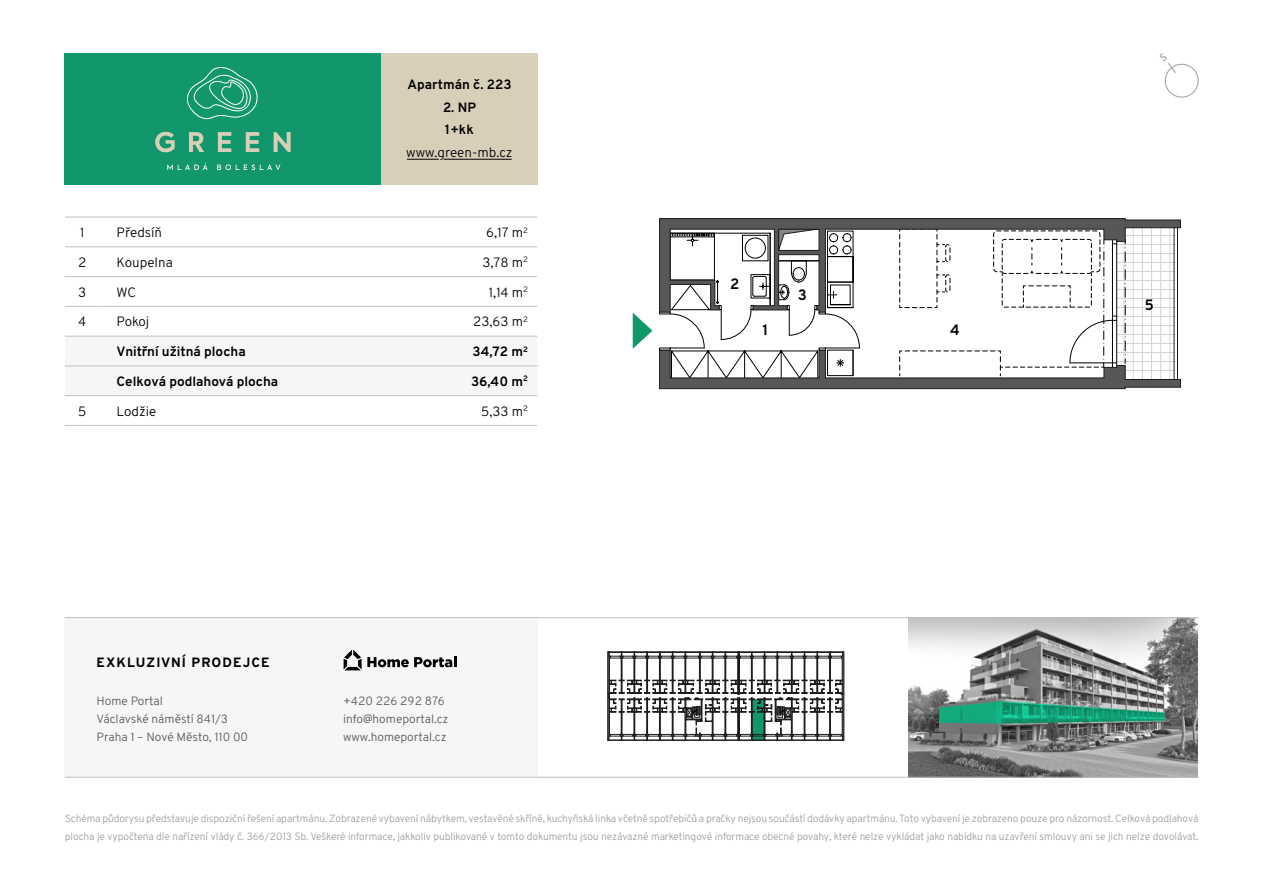
<style>
.page{position:relative;width:1263px;height:893px;background:#fff}
.page>*{position:absolute;margin:0;border:0;box-sizing:border-box;transform-origin:0 0}
.t1{font:700 15px "Overpass";color:#000}
.t2{font:300 13.5px "Overpass";color:#000}
.t3{font:700 13.5px/22.5px "Overpass";color:#000}
.t4{font:800 13.5px "Overpass";letter-spacing:.08em;color:#000}
.t5{font:300 12px/18px "Overpass";color:#575756}
.t6{font:300 10.5px/18px "Overpass";letter-spacing:-.01em;color:#9d9d9c}
</style>
<div class="page">
<div style="left:381px;top:53px;width:157px;height:132px;background:#d8cfb9"></div>
<svg style="left:65px;top:365px;width:472px;height:1px"></svg>
<hr style="left:65px;top:217px;width:35px;height:1px;background:#c1c0c0">
<hr style="left:100px;top:217px;width:349px;height:1px;background:#c1c0c0">
<hr style="left:449px;top:217px;width:88px;height:1px;background:#c1c0c0">
<hr style="left:65px;top:247px;width:35px;height:1px;background:#c1c0c0">
<hr style="left:100px;top:247px;width:349px;height:1px;background:#c1c0c0">
<hr style="left:449px;top:247px;width:88px;height:1px;background:#c1c0c0">
<hr style="left:65px;top:276px;width:35px;height:1px;background:#c1c0c0">
<hr style="left:100px;top:276px;width:349px;height:1px;background:#c1c0c0">
<hr style="left:449px;top:276px;width:88px;height:1px;background:#c1c0c0">
<hr style="left:65px;top:306px;width:35px;height:1px;background:#c1c0c0">
<hr style="left:100px;top:306px;width:349px;height:1px;background:#c1c0c0">
<hr style="left:449px;top:306px;width:88px;height:1px;background:#c1c0c0">
<hr style="left:65px;top:366px;width:35px;height:1px;background:#c1c0c0">
<hr style="left:100px;top:366px;width:349px;height:1px;background:#c1c0c0">
<hr style="left:449px;top:366px;width:88px;height:1px;background:#c1c0c0">
<hr style="left:65px;top:425px;width:35px;height:1px;background:#c1c0c0">
<hr style="left:100px;top:425px;width:349px;height:1px;background:#c1c0c0">
<hr style="left:449px;top:425px;width:88px;height:1px;background:#c1c0c0">
<hr style="left:65px;top:336px;width:35px;height:1px;background:#c1c0c0">
<hr style="left:100px;top:336px;width:349px;height:1px;background:#c1c0c0">
<hr style="left:449px;top:336px;width:88px;height:1px;background:#c1c0c0">
<hr style="left:65px;top:395px;width:35px;height:1px;background:#c1c0c0">
<hr style="left:100px;top:395px;width:349px;height:1px;background:#c1c0c0">
<hr style="left:449px;top:395px;width:88px;height:1px;background:#c1c0c0">
<hr style="left:444px;top:159px;width:68px;height:1px;background:#000">
<hr style="left:407px;top:159px;width:32px;height:1px;background:#000">
<img style="left:908px;top:618px;width:290px;height:159px">
<svg style="left:659px;top:218px;width:522px;height:10px"></svg>
<svg style="left:659px;top:228px;width:522px;height:161px"></svg>
<svg style="left:633px;top:313px;width:19px;height:36px"></svg>
<svg style="left:607px;top:652px;width:237px;height:89px"></svg>
<div style="left:65px;top:617px;width:473px;height:160px;background:#f6f6f6"></div>
<svg style="left:344px;top:650px;width:112px;height:20px"></svg>
<hr style="left:65px;top:617px;width:1133px;height:1px;background:#c1c0c0">
<hr style="left:65px;top:777px;width:1133px;height:1px;background:#c1c0c0">
<div style="left:65px;top:53px;width:316px;height:132px;background:#11976b"></div>
<svg style="left:155px;top:132px;width:20px;height:20px"></svg>
<svg style="left:189px;top:132px;width:15px;height:20px"></svg>
<svg style="left:218px;top:132px;width:13px;height:20px"></svg>
<svg style="left:246px;top:132px;width:13px;height:20px"></svg>
<svg style="left:274px;top:132px;width:17px;height:20px"></svg>
<svg style="left:217px;top:165px;width:63px;height:5px"></svg>
<svg style="left:186px;top:67px;width:72px;height:53px"></svg>
<svg style="left:167px;top:163px;width:41px;height:7px"></svg>
<svg style="left:1164px;top:63px;width:35px;height:35px"></svg>
<p class="t3" style="left:407px;top:73px;width:105px">Apartmán č. 223</p>
<p class="t3" style="left:443px;top:96px;width:34px">2. NP<br>1+kk</p>
<p class="t2" style="left:406px;top:142px;width:108px">www.green-mb.cz</p>
<p class="t2" style="left:80px;top:223px;width:6px">1</p>
<p class="t2" style="left:117px;top:223px;width:47px">Předsíň</p>
<p class="t2" style="left:486px;top:223px;width:43px">6,17 m<sup>2</sup></p>
<p class="t2" style="left:78px;top:252px;width:10px">2</p>
<p class="t2" style="left:117px;top:252px;width:58px">Koupelna</p>
<p class="t2" style="left:482px;top:252px;width:47px">3,78 m<sup>2</sup></p>
<p class="t2" style="left:78px;top:282px;width:10px">3</p>
<p class="t2" style="left:117px;top:282px;width:21px">WC</p>
<p class="t2" style="left:488px;top:282px;width:41px">1,14 m<sup>2</sup></p>
<p class="t2" style="left:78px;top:312px;width:10px">4</p>
<p class="t2" style="left:117px;top:312px;width:34px">Pokoj</p>
<p class="t2" style="left:473px;top:312px;width:56px">23,63 m<sup>2</sup></p>
<p class="t3" style="left:117px;top:340px;width:131px">Vnitřní užitná plocha</p>
<p class="t3" style="left:473px;top:340px;width:57px">34,72 m<sup>2</sup></p>
<p class="t3" style="left:117px;top:370px;width:163px">Celková podlahová plocha</p>
<p class="t3" style="left:471px;top:370px;width:58px">36,40 m<sup>2</sup></p>
<p class="t2" style="left:78px;top:401px;width:10px">5</p>
<p class="t2" style="left:117px;top:401px;width:41px">Lodžie</p>
<p class="t2" style="left:481px;top:401px;width:49px">5,33 m<sup>2</sup></p>
<p class="t4" style="left:97px;top:652px;width:174px">EXKLUZIVNÍ PRODEJCE</p>
<p class="t5" style="left:97px;top:692px;width:153px">Home Portal<br>Václavské náměstí 841/3<br>Praha 1 – Nové Město, 110 00</p>
<p class="t5" style="left:343px;top:692px;width:107px">+420 226 292 876 info@homeportal.cz www.homeportal.cz</p>
<h1 class="t1" style="left:730px;top:273px;width:11px">2</h1>
<h1 class="t1" style="left:762px;top:319px;width:8px">1</h1>
<h1 class="t1" style="left:798px;top:284px;width:11px">3</h1>
<h1 class="t1" style="left:950px;top:319px;width:11px">4</h1>
<h1 class="t1" style="left:1145px;top:294px;width:11px">5</h1>
<p class="t6" style="left:65px;top:809px;width:1135px">Schéma půdorysu představuje dispoziční řešení apartmánu. Zobrazené vybavení nábytkem, vestavěné skříně, kuchyňská linka včetně spotřebičů a pračky nejsou součástí dodávky apartmánu. Toto vybavení je zobrazeno pouze pro názornost. Celková podlahová plocha je vypočtena dle nařízení vlády č. 366/2013 Sb. Veškeré informace, jakkoliv publikované v tomto dokumentu jsou nezávazné marketingové informace obecné povahy, které nelze vykládat jako nabídku na uzavření smlouvy ani se jich nelze dovolávat.</p>
</div>
